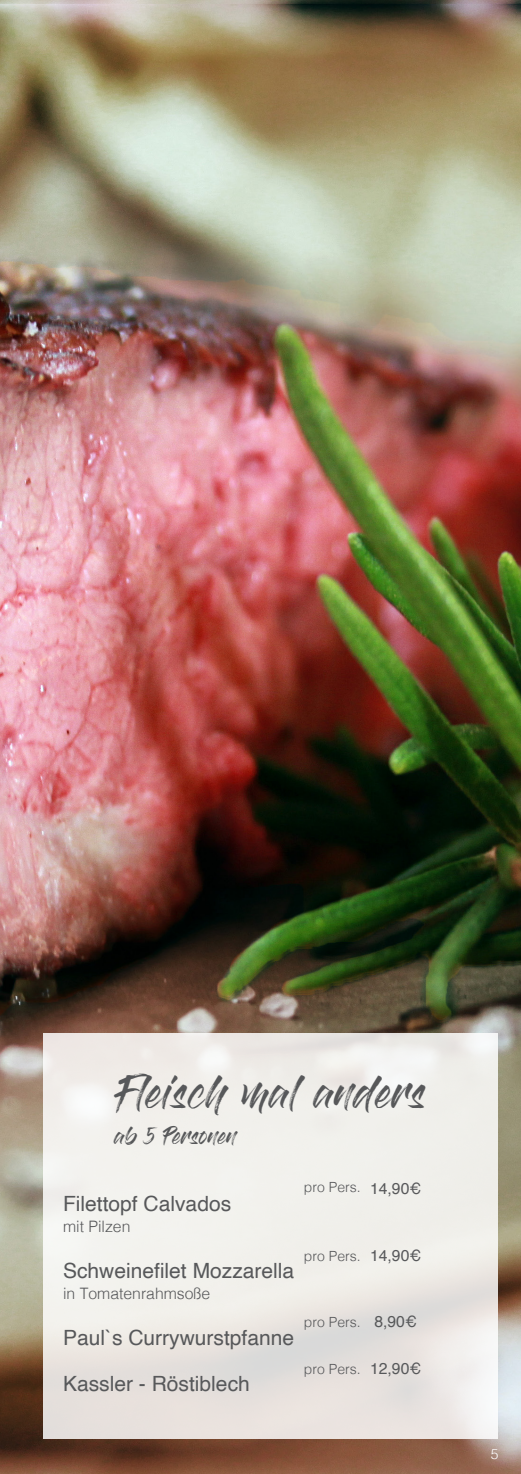
<style>
.page{position:relative;width:521px;height:1474px;background:#fff}
.page>*{position:absolute;margin:0;border:0;box-sizing:border-box;transform-origin:0 0}
.t1{font:33.25px "Gloss And Bloom";color:#57585a}
.Gericht{font:21px "Helvetica";color:#57585a}
.t2{font:17.5px "Gloss And Bloom";color:#57585a}
.Gericht-2{font:300 15.75px "Helvetica";color:#57585a}
.Preis{font:15.75px "Helvetica";color:#57585a}
.pro_Stück{font:300 14px "Helvetica";color:#57585a}
.t3{font:300 14px "Helvetica";color:#fff}
</style>
<div class="page">
<img style="left:0;top:0;width:521px;height:5px">
<img style="left:0;top:5px;width:521px;height:1468px">
<svg style="left:43px;top:1033px;width:455px;height:405px;background:#edebe7"></svg>
<img style="left:150px;top:2px;width:371px;height:1045px">
<p class="t1" style="left:118px;top:1077px;width:310px">Fleisch mal anders</p>
<p class="t2" style="left:114px;top:1127px;width:124px">ab 5 Personen</p>
<p class="Gericht" style="left:63px;top:1186px;width:170px">Filettopf Calvados</p>
<p class="Gericht-2" style="left:63px;top:1212px;width:69px">mit Pilzen</p>
<p class="Gericht" style="left:63px;top:1254px;width:233px">Schweinefilet Mozzarella</p>
<p class="Gericht-2" style="left:63px;top:1279px;width:149px">in Tomatenrahmsoße</p>
<p class="Gericht" style="left:63px;top:1321px;width:233px">Paul`s Currywurstpfanne</p>
<p class="Gericht" style="left:63px;top:1367px;width:188px">Kassler - Röstiblech</p>
<p class="pro_Stück" style="left:304px;top:1175px;width:58px">pro Pers.</p>
<p class="pro_Stück" style="left:304px;top:1243px;width:58px">pro Pers.</p>
<p class="pro_Stück" style="left:304px;top:1310px;width:58px">pro Pers.</p>
<p class="pro_Stück" style="left:304px;top:1357px;width:58px">pro Pers.</p>
<p class="Preis" style="left:370px;top:1176px;width:53px">14,90€</p>
<p class="Preis" style="left:370px;top:1242px;width:53px">14,90€</p>
<p class="Preis" style="left:374px;top:1309px;width:44px">8,90€</p>
<p class="Preis" style="left:370px;top:1356px;width:53px">12,90€</p>
<p class="t3" style="left:491px;top:1442px;width:9px">5</p>
</div>
